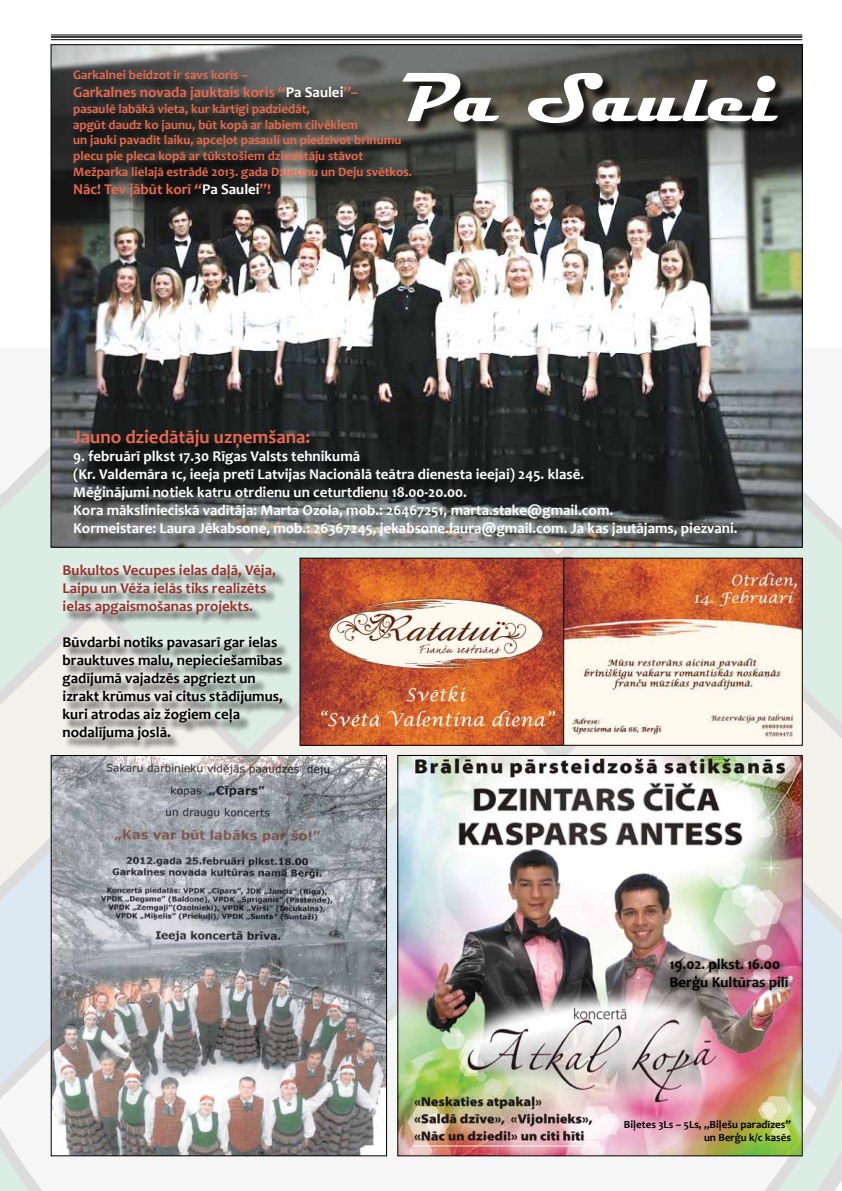
<style>
.page{position:relative;width:842px;height:1191px;background:#fff}
.page>*{position:absolute;margin:0;border:0;box-sizing:border-box;transform-origin:0 0}
.t1{font:700 70.1px "Magneto";color:#fff}
.t2{font:700 19px "Candara";color:#e7694f}
.t3{font:700 15px/18px "Candara";color:#fff}
.t4{font:700 15px/18px "Candara";color:#000}
.t5{font:700 15px/18px "Candara";color:#94322d}
.t6{font:700 15px "Candara";color:#e7694f}
.t7{font:700 13px/15.6px "Candara";color:#e7694f}
.t8{font:700 11px/13.2px "Candara";color:#000;text-align:right}
.s1{color:#fff}
</style>
<div class="page">
<hr style="left:51px;top:39px;width:751px;height:1px;background:#000">
<hr style="left:51px;top:35px;width:751px;height:1px;background:#000">
<hr style="left:51px;top:36px;width:751px;height:2px;background:#000">
<img style="left:0;top:349px;width:842px;height:842px">
<img style="left:53px;top:46px;width:747px;height:499px">
<div style="left:75px;top:73px;width:348px;height:136px;background:#000;opacity:.75"></div>
<div style="left:405px;top:74px;width:385px;height:61px;background:#000;opacity:.75"></div>
<div style="left:75px;top:432px;width:674px;height:117px;background:#000;opacity:.75"></div>
<img style="left:53px;top:757px;width:332px;height:397px">
<div style="left:51px;top:755px;width:336px;height:401px;border:1px solid #000"></div>
<img style="left:400px;top:757px;width:400px;height:397px">
<img style="left:302px;top:560px;width:262px;height:183px">
<div style="left:300px;top:558px;width:272px;height:187px;border:1px solid #000"></div>
<img style="left:566px;top:560px;width:234px;height:183px">
<div style="left:65px;top:567px;width:229px;height:185px;background:#000;opacity:.75"></div>
<div style="left:57px;top:558px;width:231px;height:188px;background:#fff;opacity:.75"></div>
<div style="left:667px;top:955px;width:128px;height:42px;background:#000;opacity:.75"></div>
<p class="t7" style="left:73px;top:67px;width:176px">Garkalnei beidzot ir savs koris –</p>
<p class="t6" style="left:73px;top:83px;width:287px">Garkalnes novada jauktais koris “<span class="s1">Pa Saulei</span>”–</p>
<p class="t7" style="left:73px;top:101px;width:340px">pasaulē labākā vieta, kur kārtīgi padziedāt,<br>apgūt daudz ko jaunu, būt kopā ar labiem cilvēkiem<br>un jauki pavadīt laiku, apceļot pasauli un piedzīvot brīnumu plecu pie pleca kopā ar tūkstošiem dziedātāju stāvot Mežparka lielajā estrādē 2013. gada Dziesmu un Deju svētkos.</p>
<p class="t6" style="left:73px;top:179px;width:199px">Nāc! Tev jābūt korī “<span class="s1">Pa Saulei</span>”!</p>
<h1 class="t1" style="left:399px;top:57px;width:381px">Pa Saulei</h1>
<p class="t2" style="left:73px;top:425px;width:239px">Jauno dziedātāju uzņemšana:</p>
<p class="t3" style="left:73px;top:447px;width:666px">9. februārī plkst 17.30 Rīgas Valsts tehnikumā<br>(Kr. Valdemāra 1c, ieeja pretī Latvijas Nacionālā teātra dienesta ieejai) 245. klasē.<br>Mēģinājumi notiek katru otrdienu un ceturtdienu 18.00-20.00.<br>Kora mākslinieciskā vadītāja: Marta Ozola, mob.: 26467251, marta.stake@gmail.com.<br>Kormeistare: Laura Jēkabsone, mob.: 26367245, jekabsone.laura@gmail.com. Ja kas jautājams, piezvani.</p>
<p class="t5" style="left:63px;top:561px;width:215px">Bukultos Vecupes ielas daļā, Vēja,<br>Laipu un Vēža ielās tiks realizēts ielas apgaismošanas projekts.</p>
<p class="t4" style="left:63px;top:633px;width:222px">Būvdarbi notiks pavasarī gar ielas brauktuves malu, nepieciešamības gadījumā vajadzēs apgriezt un izrakt krūmus vai citus stādījumus, kuri atrodas aiz žogiem ceļa nodalījuma joslā.</p>
<p class="t4" style="left:670px;top:954px;width:120px">19.02. plkst. 16.00<br>Berģu Kultūras pilī</p>
<p class="t8" style="left:624px;top:1117px;width:168px">Biļetes 3Ls – 5Ls, „Biļešu paradīzes” un Berģu k/c kasēs</p>
</div>
